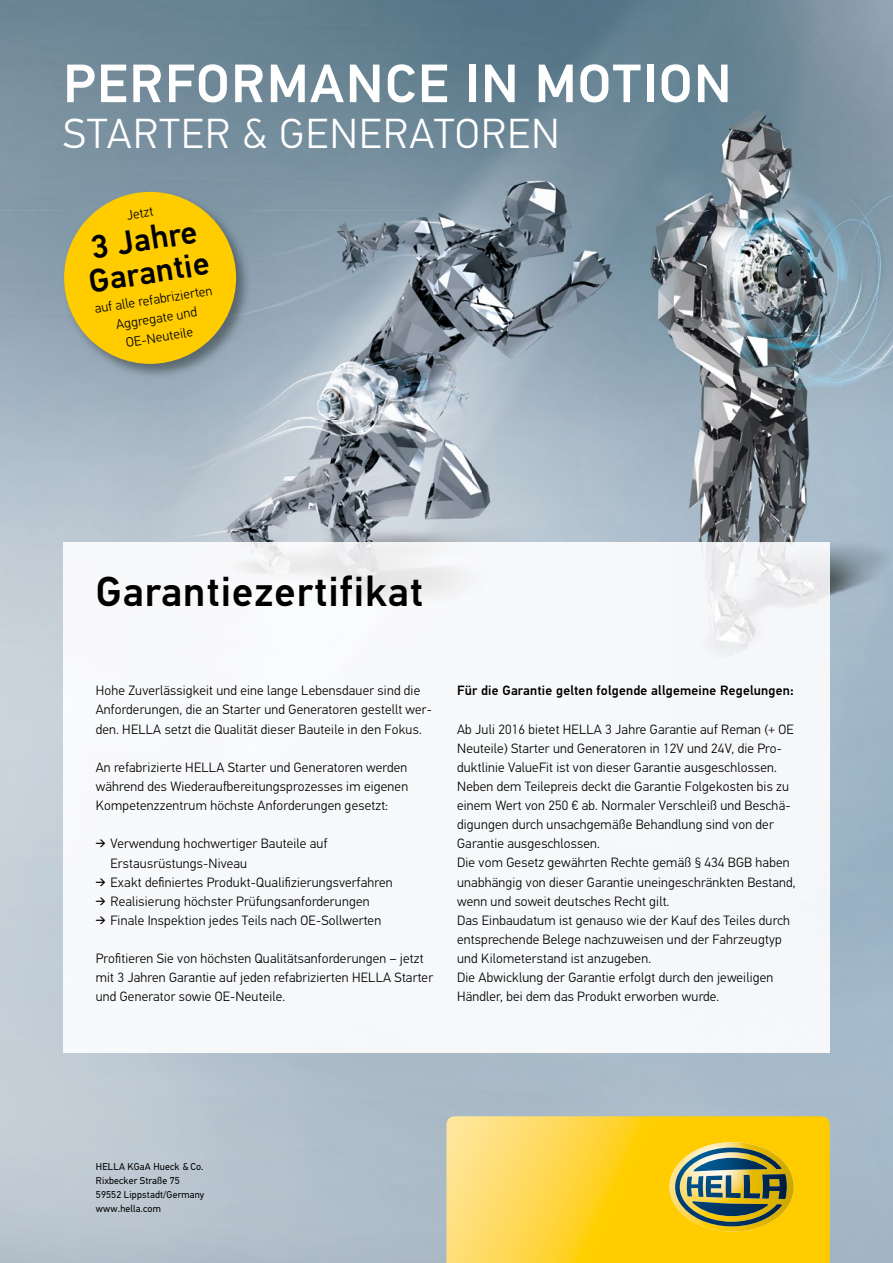
<style>
.page{position:relative;width:893px;height:1263px;background:#fff}
.page>*{position:absolute;margin:0;border:0;box-sizing:border-box;transform-origin:0 0}
.t1{font:500 54px "Hella DIN Universal";letter-spacing:.035em;color:#fff}
.t2{font:300 42px "Hella DIN Universal";letter-spacing:.035em;color:#fff}
.t3{font:500 42px "Hella DIN Universal";letter-spacing:.025em;color:#000}
.t4{font:500 33px/33px "Hella DIN Universal";color:#000}
.t5{font:300 13.5px/19.2px "Hella DIN Universal";letter-spacing:.015em;color:#000}
.t6{font:500 13.5px "Hella DIN Universal";letter-spacing:.015em;color:#000}
.t7{font:9.9px/14px "Hella DIN Universal";letter-spacing:.015em;color:#000}
</style>
<div class="page">
<img style="left:0;top:0;width:840px;height:210px">
<img style="left:840px;top:0;width:53px;height:1263px">
<img style="left:210px;top:210px;width:631px;height:211px">
<img style="left:210px;top:421px;width:525px;height:121px">
<img style="left:735px;top:421px;width:106px;height:158px">
<img style="left:788px;top:579px;width:53px;height:684px">
<svg style="left:446px;top:1116px;width:384px;height:147px;background:#fed32f"></svg>
<img style="left:778px;top:1142px;width:16px;height:89px">
<img style="left:787px;top:1157px;width:7px;height:60px">
<img style="left:735px;top:1226px;width:43px;height:5px">
<svg style="left:685px;top:1226px;width:50px;height:5px"></svg>
<img style="left:685px;top:1142px;width:93px;height:5px">
<img style="left:670px;top:1157px;width:5px;height:59px">
<img style="left:675px;top:1147px;width:112px;height:79px">
<img style="left:62px;top:190px;width:189px;height:189px">
<div style="left:64px;top:192px;width:172px;height:172px;background:#fc0;border-radius:50%"></div>
<div style="left:64px;top:542px;width:765px;height:510px;background:#f6f8fa"></div>
<svg style="left:96px;top:840px;width:9px;height:7px"></svg>
<svg style="left:96px;top:878px;width:9px;height:8px"></svg>
<svg style="left:96px;top:897px;width:9px;height:8px"></svg>
<svg style="left:96px;top:916px;width:9px;height:8px"></svg>
<h1 class="t1" style="left:63px;top:50px;width:670px">PERFORMANCE IN MOTION</h1>
<h2 class="t2" style="left:63px;top:109px;width:498px">STARTER &amp; GENERATOREN</h2>
<p class="t5" style="left:125px;top:207px;width:28px;rotate:-9deg">Jetzt</p>
<h3 class="t4" style="left:82px;top:235px;width:123px;rotate:-9deg">3 Jahre<br>Garantie</h3>
<p class="t5" style="left:93px;top:300px;width:121px;text-align:center;rotate:-9deg">auf alle refabrizierten<br>Aggregate und<br>OE-Neuteile</p>
<h2 class="t3" style="left:96px;top:565px;width:329px">Garantiezertifikat</h2>
<p class="t5" style="left:96px;top:682px;width:338px">Hohe Zuverlässigkeit und eine lange Lebensdauer sind die<br>Anforderungen, die an Starter und Generatoren gestellt wer&shy;den. HELLA setzt die Qualität dieser Bauteile in den Fokus.</p>
<p class="t5" style="left:96px;top:758px;width:314px;text-align:justify">An refabrizierte HELLA Starter und Generatoren werden während des Wiederaufbereitungsprozesses im eigenen Kompetenzzentrum höchste Anforderungen gesetzt:</p>
<p class="t5" style="left:111px;top:835px;width:284px">Verwendung hochwertiger Bauteile auf Erstausrüstungs-Niveau<br>Exakt definiertes Produkt-Qualifizierungsverfahren Realisierung höchster Prüfungsanforderungen Finale Inspektion jedes Teils nach OE-Sollwerten</p>
<p class="t5" style="left:96px;top:950px;width:339px">Profitieren Sie von höchsten Qualitätsanforderungen – jetzt mit 3 Jahren Garantie auf jeden refabrizierten HELLA Starter und Generator sowie OE-Neuteile.</p>
<p class="t6" style="left:457px;top:682px;width:338px">Für die Garantie gelten folgende allgemeine Regelungen:</p>
<p class="t5" style="left:457px;top:720px;width:340px">Ab Juli 2016 bietet HELLA 3 Jahre Garantie auf Reman (+ OE Neuteile) Starter und Generatoren in 12V und 24V, die Pro&shy;duktlinie ValueFit ist von dieser Garantie ausgeschlossen.<br>Neben dem Teilepreis deckt die Garantie Folgekosten bis zu einem Wert von 250 € ab. Normaler Verschleiß und Beschä&shy;digungen durch unsachgemäße Behandlung sind von der Garantie ausgeschlossen.<br>Die vom Gesetz gewährten Rechte gemäß § 434 BGB haben unabhängig von dieser Garantie uneingeschränkten Bestand, wenn und soweit deutsches Recht gilt.<br>Das Einbaudatum ist genauso wie der Kauf des Teiles durch entsprechende Belege nachzuweisen und der Fahrzeugtyp und Kilometerstand ist anzugeben.<br>Die Abwicklung der Garantie erfolgt durch den jeweiligen Händler, bei dem das Produkt erworben wurde.</p>
<p class="t7" style="left:96px;top:1160px;width:110px">HELLA KGaA Hueck &amp; Co.<br>Rixbecker Straße 75<br>59552 Lippstadt/Germany www.hella.com</p>
</div>
